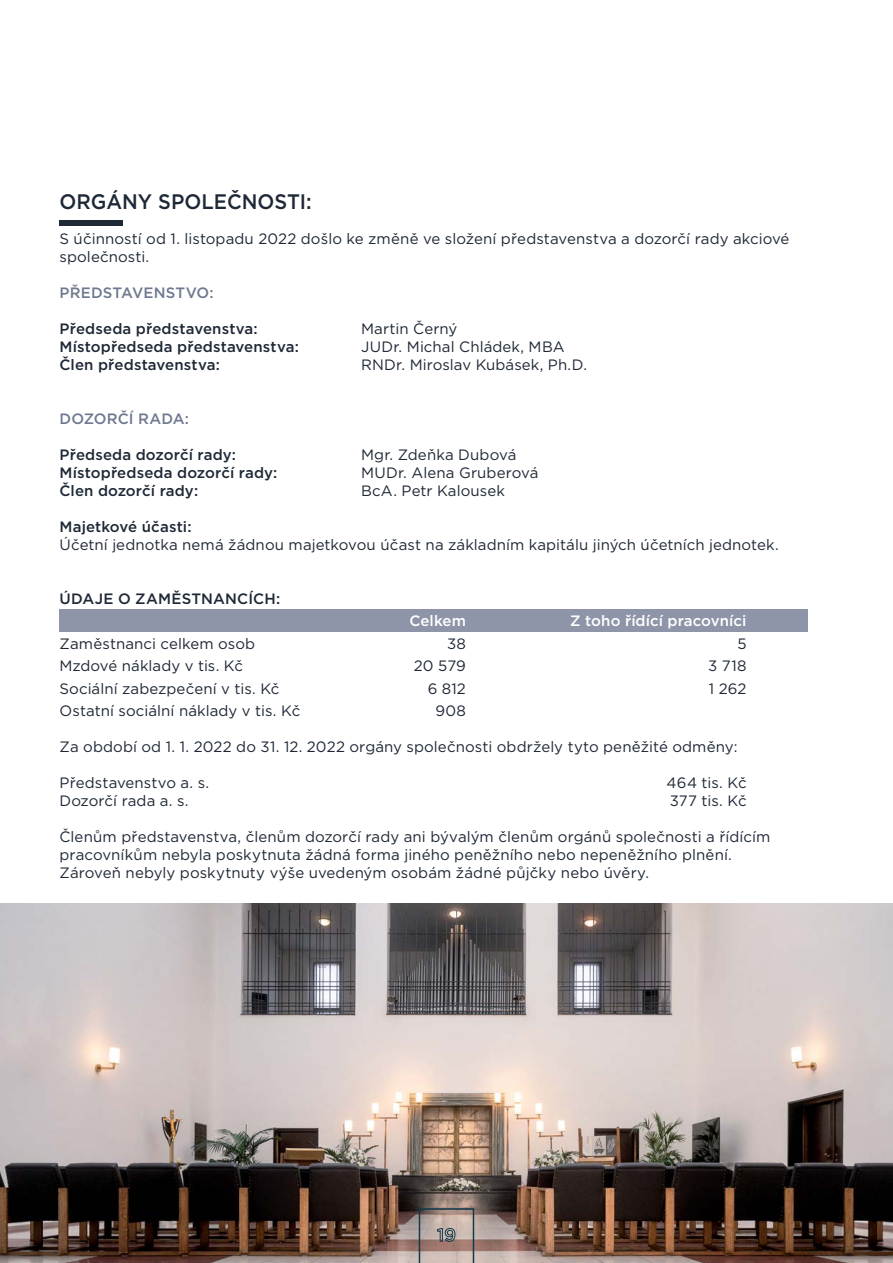
<style>
.page{position:relative;width:893px;height:1263px;background:#fff}
.page>*{position:absolute;margin:0;border:0;box-sizing:border-box;transform-origin:0 0}
.t1{font:500 21px "Gotham";color:#1e2836;scale:.95 1}
.t2{font:15px/18px "Gotham";letter-spacing:.005em;color:#1e2836}
.t3{font:500 15px "Gotham";letter-spacing:.01em;color:#1e2836}
.t4{font:500 15px "Gotham";letter-spacing:.01em;color:#6f798f}
.t5{font:500 15px "Gotham";color:#fff}
</style>
<div class="page">
<div style="left:60px;top:609px;width:748px;height:23px;background:#8f95a8"></div>
<div style="left:60px;top:221px;width:63px;height:5px;background:#1e2836"></div>
<img style="left:0;top:904px;width:893px;height:359px">
<svg style="left:419px;top:1208px;width:55px;height:55px;background:#a99893"></svg>
<h1 class="t1" style="left:60px;top:193px;width:267px">ORGÁNY SPOLEČNOSTI:</h1>
<p class="t2" style="left:60px;top:230px;width:731px">S účinností od 1. listopadu 2022 došlo ke změně ve složení představenstva a dozorčí rady akciové společnosti.</p>
<p class="t4" style="left:60px;top:286px;width:156px">PŘEDSTAVENSTVO:</p>
<p class="t3" style="left:60px;top:322px;width:200px">Předseda představenstva:</p>
<p class="t2" style="left:361px;top:320px;width:98px">Martin Černý</p>
<p class="t3" style="left:60px;top:340px;width:241px">Místopředseda představenstva:</p>
<p class="t2" style="left:361px;top:338px;width:205px">JUDr. Michal Chládek, MBA</p>
<p class="t3" style="left:60px;top:358px;width:162px">Člen představenstva:</p>
<p class="t2" style="left:361px;top:356px;width:227px">RNDr. Miroslav Kubásek, Ph.D.</p>
<p class="t4" style="left:60px;top:412px;width:131px">DOZORČÍ RADA:</p>
<p class="t3" style="left:60px;top:448px;width:178px">Předseda dozorčí rady:</p>
<p class="t2" style="left:361px;top:446px;width:157px">Mgr. Zdeňka Dubová</p>
<p class="t3" style="left:60px;top:466px;width:219px">Místopředseda dozorčí rady:</p>
<p class="t2" style="left:361px;top:464px;width:179px">MUDr. Alena Gruberová</p>
<p class="t3" style="left:60px;top:484px;width:140px">Člen dozorčí rady:</p>
<p class="t2" style="left:361px;top:482px;width:145px">BcA. Petr Kalousek</p>
<p class="t3" style="left:60px;top:520px;width:134px">Majetkové účasti:</p>
<p class="t2" style="left:60px;top:536px;width:721px">Účetní jednotka nemá žádnou majetkovou účast na základním kapitálu jiných účetních jednotek.</p>
<p class="t3" style="left:60px;top:592px;width:222px">ÚDAJE O ZAMĚSTNANCÍCH:</p>
<p class="t5" style="left:409px;top:614px;width:58px">Celkem</p>
<p class="t5" style="left:570px;top:614px;width:178px">Z toho řídící pracovníci</p>
<p class="t2" style="left:60px;top:635px;width:197px">Zaměstnanci celkem osob</p>
<p class="t2" style="left:447px;top:635px;width:20px">38</p>
<p class="t2" style="left:737px;top:635px;width:11px">5</p>
<p class="t2" style="left:60px;top:658px;width:185px">Mzdové náklady v tis. Kč</p>
<p class="t2" style="left:414px;top:658px;width:54px">20 579</p>
<p class="t2" style="left:708px;top:658px;width:40px">3 718</p>
<p class="t2" style="left:60px;top:680px;width:221px">Sociální zabezpečení v tis. Kč</p>
<p class="t2" style="left:428px;top:680px;width:40px">6 812</p>
<p class="t2" style="left:709px;top:680px;width:39px">1 262</p>
<p class="t2" style="left:60px;top:703px;width:242px">Ostatní sociální náklady v tis. Kč</p>
<p class="t2" style="left:435px;top:703px;width:32px">908</p>
<p class="t2" style="left:60px;top:739px;width:680px">Za období od 1. 1. 2022 do 31. 12. 2022 orgány společnosti obdržely tyto peněžité odměny:</p>
<p class="t2" style="left:60px;top:775px;width:151px">Představenstvo a. s.</p>
<p class="t2" style="left:667px;top:775px;width:81px">464 tis. Kč</p>
<p class="t2" style="left:60px;top:793px;width:131px">Dozorčí rada a. s.</p>
<p class="t2" style="left:670px;top:793px;width:78px">377 tis. Kč</p>
<p class="t2" style="left:60px;top:829px;width:712px">Členům představenstva, členům dozorčí rady ani bývalým členům orgánů společnosti a řídícím pracovníkům nebyla poskytnuta žádná forma jiného peněžního nebo nepeněžního plnění.<br>Zároveň nebyly poskytnuty výše uvedeným osobám žádné půjčky nebo úvěry.</p>
</div>
